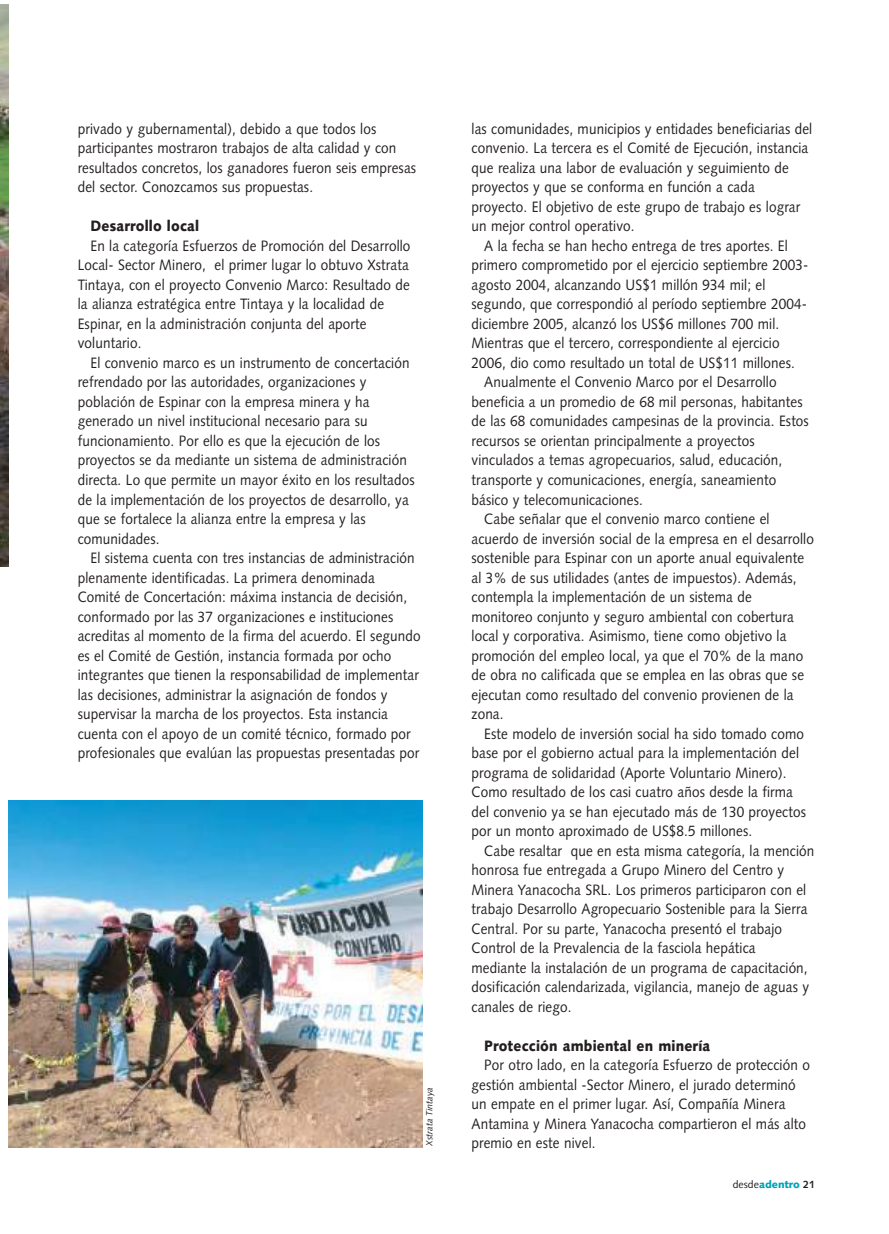
<style>
.page{position:relative;width:889px;height:1234px;background:#fff}
.page>*{position:absolute;margin:0;border:0;box-sizing:border-box;transform-origin:0 0}
.t1{font:15px/19.5px "Syntax";letter-spacing:.01em;color:#241f1f;scale:.9 1}
.t2{font:900 15px "Syntax";letter-spacing:.015em;color:#241f1f;scale:.9 1}
.t3{font:900 10.5px "Syntax";color:#00a3b6}
.t4{font:italic 9px "Syntax";color:#241f1f}
.s1{font-weight:400;color:#241f1f}
.s2{font-weight:700;color:#241f1f}
</style>
<div class="page">
<img style="left:0;top:5px;width:8px;height:561px">
<img style="left:8px;top:800px;width:414px;height:346px">
<p class="t1" style="left:78px;top:120px;width:377px">privado y gubernamental), debido a que todos los participantes mostraron trabajos de alta calidad y con resultados concretos, los ganadores fueron seis empresas del sector. Conozcamos sus propuestas.</p>
<p class="t2" style="left:90px;top:220px;width:122px">Desarrollo local</p>
<p class="t1" style="left:78px;top:237px;width:371px;text-indent:13px">En la categoría Esfuerzos de Promoción del Desarrollo Local- Sector Minero, el primer lugar lo obtuvo Xstrata Tintaya, con el proyecto Convenio Marco: Resultado de la alianza estratégica entre Tintaya y la localidad de Espinar, en la administración conjunta del aporte voluntario.</p>
<p class="t1" style="left:78px;top:354px;width:376px;text-indent:13px">El convenio marco es un instrumento de concertación refrendado por las autoridades, organizaciones y población de Espinar con la empresa minera y ha generado un nivel institucional necesario para su funcionamiento. Por ello es que la ejecución de los proyectos se da mediante un sistema de administración directa. Lo que permite un mayor éxito en los resultados de la implementación de los proyectos de desarrollo, ya que se fortalece la alianza entre la empresa y las comunidades.</p>
<p class="t1" style="left:78px;top:549px;width:382px;text-indent:13px">El sistema cuenta con tres instancias de administración plenamente identificadas. La primera denominada Comité de Concertación: máxima instancia de decisión, conformado por las 37 organizaciones e instituciones acreditas al momento de la firma del acuerdo. El segundo es el Comité de Gestión, instancia formada por ocho integrantes que tienen la responsabilidad de implementar las decisiones, administrar la asignación de fondos y supervisar la marcha de los proyectos. Esta instancia cuenta con el apoyo de un comité técnico, formado por profesionales que evalúan las propuestas presentadas por</p>
<p class="t4" style="left:426px;top:1145px;width:60px;rotate:-90deg">Xstrata Tintaya</p>
<p class="t1" style="left:471px;top:120px;width:380px">las comunidades, municipios y entidades beneficiarias del</p>
<p class="t1" style="left:471px;top:140px;width:376px">convenio. La tercera es el Comité de Ejecución, instancia</p>
<p class="t1" style="left:471px;top:159px;width:354px">que realiza una labor de evaluación y seguimiento de</p>
<p class="t1" style="left:471px;top:179px;width:316px">proyectos y que se conforma en función a cada</p>
<p class="t1" style="left:471px;top:198px;width:367px">proyecto. El objetivo de este grupo de trabajo es lograr</p>
<p class="t1" style="left:471px;top:218px;width:183px">un mejor control operativo.</p>
<p class="t1" style="left:484px;top:237px;width:339px">A la fecha se han hecho entrega de tres aportes. El</p>
<p class="t1" style="left:471px;top:257px;width:376px">primero comprometido por el ejercicio septiembre 2003-</p>
<p class="t1" style="left:471px;top:276px;width:328px">agosto 2004, alcanzando US$1 millón 934 mil; el</p>
<p class="t1" style="left:471px;top:296px;width:374px">segundo, que correspondió al período septiembre 2004-</p>
<p class="t1" style="left:471px;top:315px;width:343px">diciembre 2005, alcanzó los US$6 millones 700 mil.</p>
<p class="t1" style="left:471px;top:335px;width:344px">Mientras que el tercero, correspondiente al ejercicio</p>
<p class="t1" style="left:471px;top:354px;width:361px">2006, dio como resultado un total de US$11 millones.</p>
<p class="t1" style="left:484px;top:374px;width:326px">Anualmente el Convenio Marco por el Desarrollo</p>
<p class="t1" style="left:471px;top:393px;width:369px">beneficia a un promedio de 68 mil personas, habitantes</p>
<p class="t1" style="left:471px;top:413px;width:376px">de las 68 comunidades campesinas de la provincia. Estos</p>
<p class="t1" style="left:471px;top:432px;width:316px">recursos se orientan principalmente a proyectos</p>
<p class="t1" style="left:471px;top:452px;width:347px">vinculados a temas agropecuarios, salud, educación,</p>
<p class="t1" style="left:471px;top:471px;width:340px">transporte y comunicaciones, energía, saneamiento</p>
<p class="t1" style="left:471px;top:491px;width:192px">básico y telecomunicaciones.</p>
<p class="t1" style="left:484px;top:510px;width:318px">Cabe señalar que el convenio marco contiene el</p>
<p class="t1" style="left:471px;top:530px;width:382px">acuerdo de inversión social de la empresa en el desarrollo</p>
<p class="t1" style="left:471px;top:549px;width:371px">sostenible para Espinar con un aporte anual equivalente</p>
<p class="t1" style="left:471px;top:569px;width:363px">al 3% de sus utilidades (antes de impuestos). Además,</p>
<p class="t1" style="left:471px;top:588px;width:313px">contempla la implementación de un sistema de</p>
<p class="t1" style="left:471px;top:608px;width:360px">monitoreo conjunto y seguro ambiental con cobertura</p>
<p class="t1" style="left:471px;top:627px;width:351px">local y corporativa. Asimismo, tiene como objetivo la</p>
<p class="t1" style="left:471px;top:647px;width:370px">promoción del empleo local, ya que el 70% de la mano</p>
<p class="t1" style="left:471px;top:666px;width:371px">de obra no calificada que se emplea en las obras que se</p>
<p class="t1" style="left:471px;top:686px;width:359px">ejecutan como resultado del convenio provienen de la</p>
<p class="t1" style="left:471px;top:705px;width:37px">zona.</p>
<p class="t1" style="left:484px;top:725px;width:357px">Este modelo de inversión social ha sido tomado como</p>
<p class="t1" style="left:471px;top:744px;width:365px">base por el gobierno actual para la implementación del</p>
<p class="t1" style="left:471px;top:764px;width:351px">programa de solidaridad (Aporte Voluntario Minero).</p>
<p class="t1" style="left:471px;top:783px;width:359px">Como resultado de los casi cuatro años desde la firma</p>
<p class="t1" style="left:471px;top:803px;width:373px">del convenio ya se han ejecutado más de 130 proyectos</p>
<p class="t1" style="left:471px;top:822px;width:313px">por un monto aproximado de US$8.5 millones.</p>
<p class="t1" style="left:484px;top:842px;width:368px">Cabe resaltar que en esta misma categoría, la mención</p>
<p class="t1" style="left:471px;top:861px;width:349px">honrosa fue entregada a Grupo Minero del Centro y</p>
<p class="t1" style="left:471px;top:881px;width:373px">Minera Yanacocha SRL. Los primeros participaron con el</p>
<p class="t1" style="left:471px;top:900px;width:375px">trabajo Desarrollo Agropecuario Sostenible para la Sierra</p>
<p class="t1" style="left:471px;top:920px;width:346px">Central. Por su parte, Yanacocha presentó el trabajo</p>
<p class="t1" style="left:471px;top:939px;width:317px">Control de la Prevalencia de la fasciola hepática</p>
<p class="t1" style="left:471px;top:959px;width:375px">mediante la instalación de un programa de capacitación,</p>
<p class="t1" style="left:471px;top:978px;width:377px">dosificación calendarizada, vigilancia, manejo de aguas y</p>
<p class="t1" style="left:471px;top:998px;width:112px">canales de riego.</p>
<p class="t2" style="left:484px;top:1039px;width:252px">Protección ambiental en minería</p>
<p class="t1" style="left:471px;top:1056px;width:377px;text-indent:13px">Por otro lado, en la categoría Esfuerzo de protección o gestión ambiental -Sector Minero, el jurado determinó un empate en el primer lugar. Así, Compañía Minera Antamina y Minera Yanacocha compartieron el más alto premio en este nivel.</p>
<p class="t3" style="left:732px;top:1180px;width:84px"><span class="s1">desde</span>adentro <span class="s2">21</span></p>
</div>
